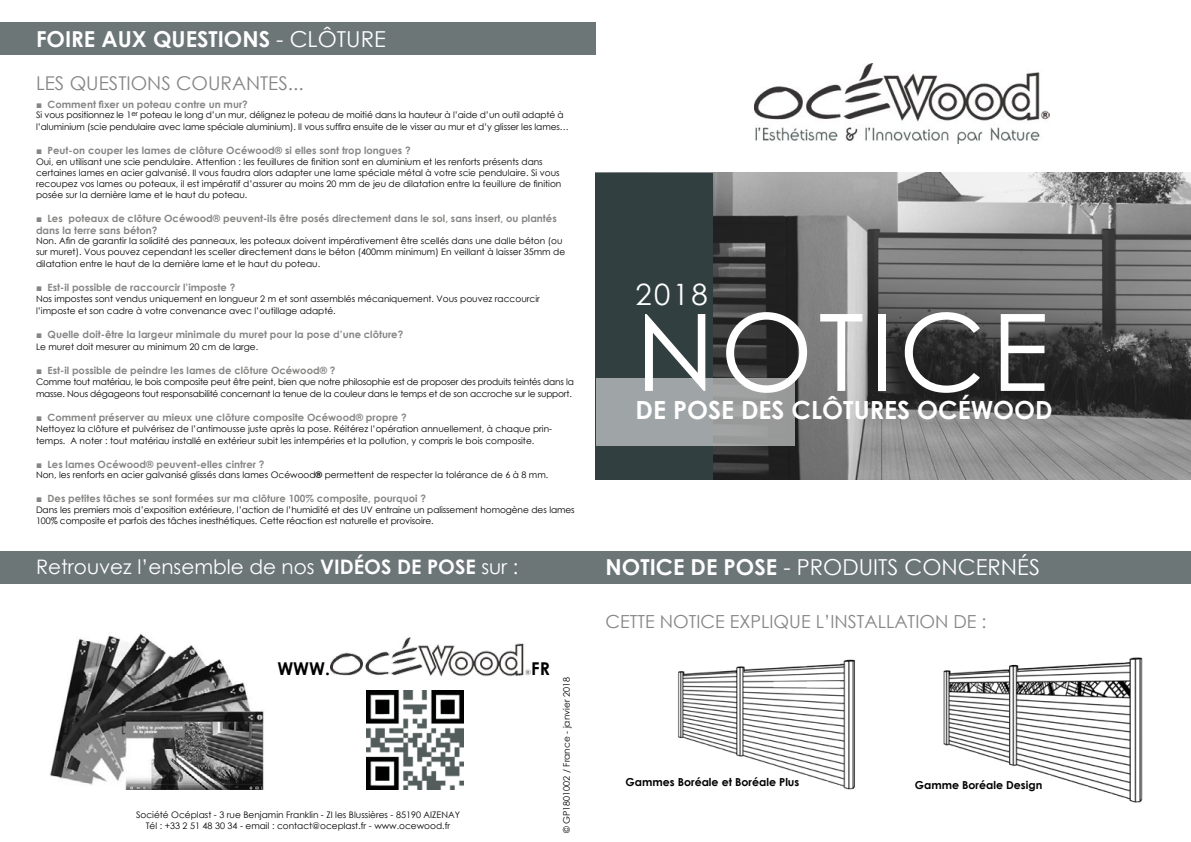
<style>
.page{position:relative;width:1191px;height:842px;background:#fff}
.page>*{position:absolute;margin:0;border:0;box-sizing:border-box;transform-origin:0 0}
.t1{font:107px "Century Gothic";letter-spacing:.05em;color:#fff}
.t2{font:29.4px "Century Gothic";color:#fff}
.t3{font:700 25px "Century Gothic";color:#fff}
.t4{font:22px "Century Gothic";color:#fff}
.t5{font:700 22px "Century Gothic";color:#fff}
.t6{font:20px "Century Gothic";color:#fff}
.t7{font:19px "Century Gothic";color:#868685}
.t8{font:18px "Century Gothic";color:#868685}
.t9{font:700 17.7px "Century Gothic";color:#000}
.t10{font:700 11px "Century Gothic";color:#000}
.t11{font:700 10px/12px "Century Gothic";color:#868685}
.t12{font:9px/10.8px "Century Gothic";color:#000}
.t13{font:9px/12px "Century Gothic";letter-spacing:-.02em;color:#000}
.s1{font-weight:400}
.s2{font-weight:700}
</style>
<div class="page">
<img style="left:678px;top:659px;width:177px;height:131px">
<img style="left:943px;top:657px;width:200px;height:146px">
<img style="left:366px;top:690px;width:97px;height:100px">
<img style="left:50px;top:634px;width:214px;height:156px">
<img style="left:596px;top:172px;width:595px;height:308px">
<div style="left:596px;top:173px;width:117px;height:307px;background:#323f40"></div>
<div style="left:596px;top:378px;width:198px;height:67px;background:linear-gradient(to right,#a1a8aa,#9b9b9c)"></div>
<img style="left:754px;top:64px;width:295px;height:79px">
<div style="left:0;top:551px;width:1191px;height:32px;background:#6d7677"></div>
<img style="left:330px;top:637px;width:200px;height:40px">
<div style="left:0;top:22px;width:596px;height:33px;background:#6d7677"></div>
<h3 class="t5" style="left:36px;top:22px;width:351px">FOIRE AUX QUESTIONS <span class="s1">- CLÔTURE</span></h3>
<h3 class="t7" style="left:36px;top:70px;width:269px">LES QUESTIONS COURANTES...</h3>
<p class="t11" style="left:36px;top:98px;width:213px">■ Comment fixer un poteau contre un mur?</p>
<p class="t12" style="left:36px;top:109px;width:534px;line-height:12px">Si vous positionnez le 1<sup>er</sup> poteau le long d’un mur, délignez le poteau de moitié dans la hauteur à l’aide d’un outil adapté à l’aluminium (scie pendulaire avec lame spéciale aluminium). Il vous suffira ensuite de le visser au mur et d’y glisser les lames…</p>
<p class="t11" style="left:36px;top:144px;width:376px">■ Peut-on couper les lames de clôture Océwood® si elles sont trop longues ?</p>
<p class="t12" style="left:36px;top:156px;width:527px">Oui, en utilisant une scie pendulaire. Attention : les feuillures de finition sont en aluminium et les renforts présents dans certaines lames en acier galvanisé. Il vous faudra alors adapter une lame spéciale métal à votre scie pendulaire. Si vous recoupez vos lames ou poteaux, il est impératif d’assurer au moins 20 mm de jeu de dilatation entre la feuillure de finition posée sur la dernière lame et le haut du poteau.</p>
<p class="t11" style="left:36px;top:212px;width:522px">■ Les poteaux de clôture Océwood® peuvent-ils être posés directement dans le sol, sans insert, ou plantés dans la terre sans béton?</p>
<p class="t12" style="left:36px;top:236px;width:531px">Non. Afin de garantir la solidité des panneaux, les poteaux doivent impérativement être scellés dans une dalle béton (ou sur muret). Vous pouvez cependant les sceller directement dans le béton (400mm minimum) En veillant à laisser 35mm de</p>
<p class="t12" style="left:36px;top:258px;width:286px">dilatation entre le haut de la dernière lame et le haut du poteau.</p>
<p class="t11" style="left:36px;top:281px;width:201px">■ Est-il possible de raccourcir l’imposte ?</p>
<p class="t12" style="left:36px;top:293px;width:505px;line-height:12px">Nos impostes sont vendus uniquement en longueur 2 m et sont assemblés mécaniquement. Vous pouvez raccourcir l’imposte et son cadre à votre convenance avec l’outillage adapté.</p>
<p class="t11" style="left:36px;top:328px;width:369px">■ Quelle doit-être la largeur minimale du muret pour la pose d’une clôture?</p>
<p class="t12" style="left:36px;top:341px;width:224px">Le muret doit mesurer au minimum 20 cm de large.</p>
<p class="t11" style="left:36px;top:364px;width:301px">■ Est-il possible de peindre les lames de clôture Océwood® ?</p>
<p class="t13" style="left:36px;top:375px;width:539px">Comme tout matériau, le bois composite peut être peint, bien que notre philosophie est de proposer des produits teintés dans la masse. Nous dégageons tout responsabilité concernant la tenue de la couleur dans le temps et de son accroche sur le support.</p>
<p class="t11" style="left:36px;top:411px;width:372px">■ Comment préserver au mieux une clôture composite Océwood® propre ?</p>
<p class="t12" style="left:36px;top:422px;width:517px;line-height:12px">Nettoyez la clôture et pulvérisez de l’antimousse juste après la pose. Réitérez l’opération annuellement, à chaque prin&shy;temps. A noter : tout matériau installé en extérieur subit les intempéries et la pollution, y compris le bois composite.</p>
<p class="t11" style="left:36px;top:458px;width:230px">■ Les lames Océwood® peuvent-elles cintrer ?</p>
<p class="t12" style="left:36px;top:470px;width:514px">Non, les renforts en acier galvanisé glissés dans lames Océwood<span class="s2">®</span> permettent de respecter la tolérance de 6 à 8 mm.</p>
<p class="t11" style="left:36px;top:492px;width:391px">■ Des petites tâches se sont formées sur ma clôture 100% composite, pourquoi ?</p>
<p class="t12" style="left:36px;top:504px;width:540px">Dans les premiers mois d’exposition extérieure, l’action de l’humidité et des UV entraine un palissement homogène des lames<br>100% composite et parfois des tâches inesthétiques. Cette réaction est naturelle et provisoire.</p>
<h2 class="t2" style="left:635px;top:274px;width:74px">2018</h2>
<h1 class="t1" style="left:635px;top:277px;width:414px">NOTICE</h1>
<h3 class="t3" style="left:635px;top:391px;width:418px">DE POSE DES CLÔTURES OCÉWOOD</h3>
<h3 class="t6" style="left:36px;top:553px;width:484px">Retrouvez l’ensemble de nos <span class="s2">VIDÉOS DE POSE</span> sur :</h3>
<h3 class="t4" style="left:605px;top:552px;width:436px"><span class="s2">NOTICE DE POSE</span> - PRODUITS CONCERNÉS</h3>
<h3 class="t9" style="left:277px;top:655px;width:54px">WWW.</h3>
<h3 class="t9" style="left:531px;top:655px;width:20px">FR</h3>
<p class="t12" style="left:136px;top:810px;width:325px;text-align:center">Société Océplast - 3 rue Benjamin Franklin - ZI les Blussières - 85190 AIZENAY<br>Tél : +33 2 51 48 30 34 - email : contact@oceplast.fr - www.ocewood.fr</p>
<p class="t12" style="left:561px;top:833px;width:157px;rotate:-90deg">© GP1801002 / France - janvier 2018</p>
<h3 class="t8" style="left:605px;top:609px;width:382px">CETTE NOTICE EXPLIQUE L’INSTALLATION DE :</h3>
<p class="t10" style="left:625px;top:773px;width:175px">Gammes Boréale et Boréale Plus</p>
<p class="t10" style="left:915px;top:776px;width:129px">Gamme Boréale Design</p>
</div>
